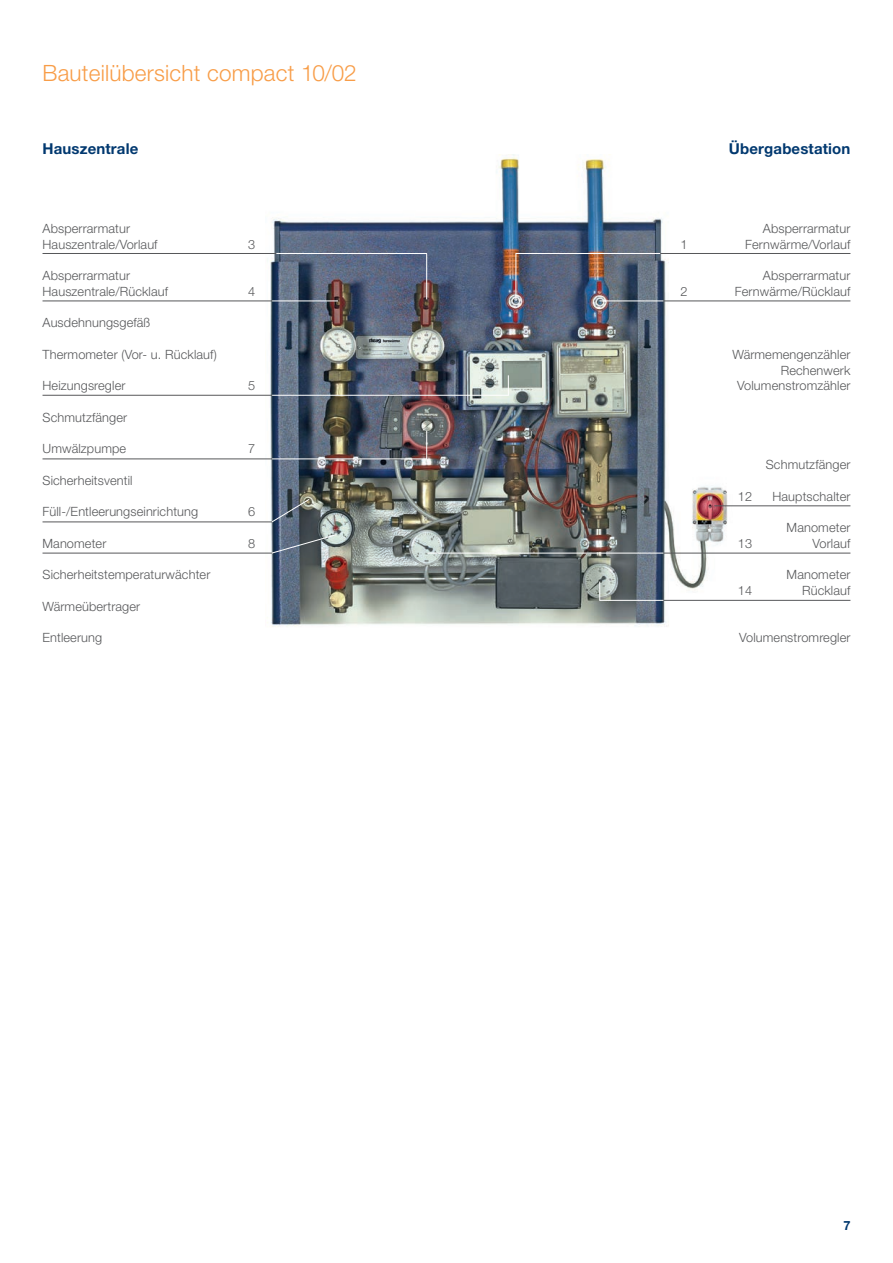
<style>
.page{position:relative;width:893px;height:1263px;background:#fff}
.page>*{position:absolute;margin:0;border:0;box-sizing:border-box;transform-origin:0 0}
.t1{font:300 22.5px "Helvetica Neue LT Pro";letter-spacing:.01em;color:#f89d48}
.t2{font:700 15px "Helvetica Neue LT Pro";letter-spacing:.01em;color:#01386f}
.t3{font:300 12.75px/15.8px "Helvetica Neue LT Pro";letter-spacing:.01em;color:#57585a}
.t4{font:700 12.75px "Helvetica Neue LT Pro";color:#01386f}
</style>
<div class="page">
<img style="left:266px;top:154px;width:473px;height:473px">
<hr style="left:43px;top:253px;width:233px;height:1px;background:#57585a">
<hr style="left:276px;top:253px;width:151px;height:1px;background:#fff">
<hr style="left:660px;top:253px;width:190px;height:1px;background:#57585a">
<hr style="left:516px;top:253px;width:144px;height:1px;background:#fff">
<hr style="left:663px;top:301px;width:187px;height:1px;background:#57585a">
<hr style="left:600px;top:301px;width:63px;height:1px;background:#fff">
<hr style="left:714px;top:505px;width:136px;height:1px;background:#57585a">
<hr style="left:663px;top:553px;width:187px;height:1px;background:#57585a">
<hr style="left:427px;top:553px;width:236px;height:1px;background:#fff">
<hr style="left:663px;top:600px;width:187px;height:1px;background:#57585a">
<hr style="left:600px;top:600px;width:63px;height:1px;background:#fff">
<hr style="left:43px;top:301px;width:229px;height:1px;background:#57585a">
<hr style="left:272px;top:301px;width:66px;height:1px;background:#fff">
<hr style="left:43px;top:395px;width:229px;height:1px;background:#57585a">
<hr style="left:272px;top:395px;width:237px;height:1px;background:#fff">
<hr style="left:43px;top:553px;width:229px;height:1px;background:#57585a">
<hr style="left:426px;top:254px;width:1px;height:45px;background:#fff">
<svg style="left:508px;top:375px;width:1px;height:20px"></svg>
<hr style="left:43px;top:459px;width:229px;height:1px;background:#57585a">
<hr style="left:272px;top:459px;width:155px;height:1px;background:#fff">
<svg style="left:426px;top:431px;width:1px;height:28px"></svg>
<hr style="left:43px;top:522px;width:229px;height:1px;background:#57585a">
<svg style="left:271px;top:498px;width:39px;height:25px"></svg>
<svg style="left:271px;top:534px;width:66px;height:20px"></svg>
<hr style="left:516px;top:253px;width:1px;height:48px;background:#fff">
<svg style="left:599px;top:582px;width:1px;height:19px"></svg>
<h1 class="t1" style="left:43px;top:59px;width:316px">Bauteilübersicht compact 10/02</h1>
<p class="t2" style="left:43px;top:139px;width:97px">Hauszentrale</p>
<p class="t3" style="left:43px;top:220px;width:117px">Absperrarmatur<br>Hauszentrale/Vorlauf</p>
<p class="t3" style="left:43px;top:267px;width:127px">Absperrarmatur<br>Hauszentrale/Rücklauf</p>
<p class="t3" style="left:248px;top:236px;width:9px">3</p>
<p class="t3" style="left:248px;top:283px;width:9px">4</p>
<p class="t3" style="left:43px;top:315px;width:109px">Ausdehnungsgefäß</p>
<p class="t3" style="left:43px;top:346px;width:176px">Thermometer (Vor- u. Rücklauf)</p>
<p class="t3" style="left:43px;top:378px;width:84px">Heizungsregler</p>
<p class="t3" style="left:248px;top:378px;width:9px">5</p>
<p class="t3" style="left:43px;top:409px;width:86px">Schmutzfänger</p>
<p class="t3" style="left:43px;top:441px;width:85px">Umwälzpumpe</p>
<p class="t3" style="left:248px;top:441px;width:9px">7</p>
<p class="t3" style="left:43px;top:472px;width:92px">Sicherheitsventil</p>
<p class="t3" style="left:43px;top:504px;width:157px">Füll-/Entleerungseinrichtung</p>
<p class="t3" style="left:248px;top:504px;width:9px">6</p>
<p class="t3" style="left:43px;top:535px;width:65px">Manometer</p>
<p class="t3" style="left:248px;top:535px;width:9px">8</p>
<p class="t3" style="left:43px;top:567px;width:169px">Sicherheitstemperaturwächter</p>
<p class="t3" style="left:43px;top:598px;width:99px">Wärmeübertrager</p>
<p class="t3" style="left:43px;top:630px;width:61px">Entleerung</p>
<p class="t2" style="left:729px;top:139px;width:123px">Übergabestation</p>
<p class="t3" style="left:763px;top:220px;width:89px">Absperrarmatur</p>
<p class="t3" style="left:680px;top:236px;width:9px">1</p>
<p class="t3" style="left:745px;top:236px;width:107px">Fernwärme/Vorlauf</p>
<p class="t3" style="left:763px;top:267px;width:89px">Absperrarmatur</p>
<p class="t3" style="left:680px;top:283px;width:9px">2</p>
<p class="t3" style="left:735px;top:283px;width:117px">Fernwärme/Rücklauf</p>
<p class="t3" style="left:732px;top:346px;width:120px;text-align:right">Wärmemengenzähler<br>Rechenwerk<br>Volumenstromzähler</p>
<p class="t3" style="left:766px;top:456px;width:86px">Schmutzfänger</p>
<p class="t3" style="left:738px;top:488px;width:16px">12</p>
<p class="t3" style="left:772px;top:488px;width:80px">Hauptschalter</p>
<p class="t3" style="left:787px;top:519px;width:65px">Manometer</p>
<p class="t3" style="left:738px;top:535px;width:16px">13</p>
<p class="t3" style="left:813px;top:535px;width:39px">Vorlauf</p>
<p class="t3" style="left:787px;top:567px;width:65px">Manometer</p>
<p class="t3" style="left:738px;top:582px;width:16px">14</p>
<p class="t3" style="left:802px;top:582px;width:50px">Rücklauf</p>
<p class="t3" style="left:739px;top:630px;width:113px">Volumenstromregler</p>
<p class="t4" style="left:843px;top:1218px;width:9px">7</p>
</div>
